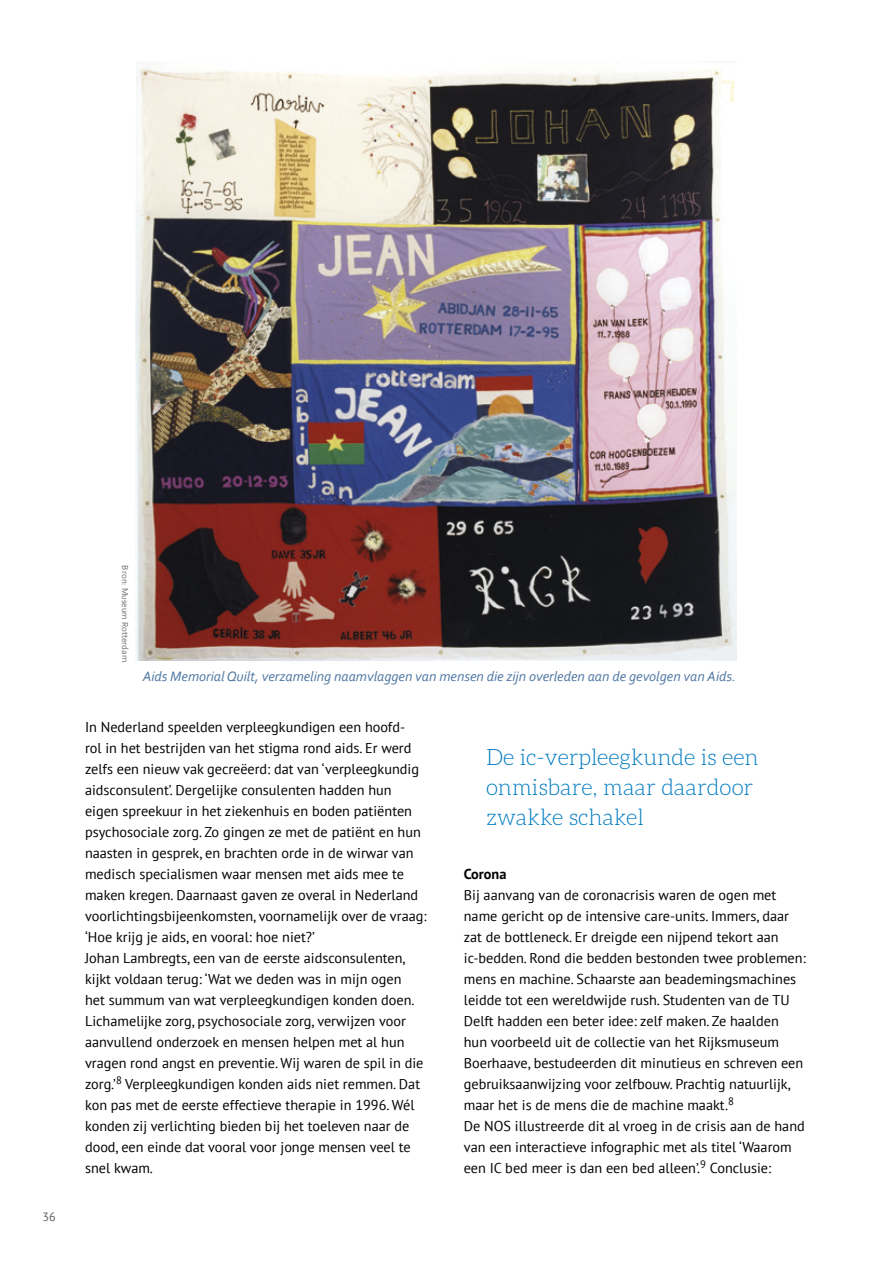
<style>
.page{position:relative;width:893px;height:1263px;background:#fff}
.page>*{position:absolute;margin:0;border:0;box-sizing:border-box;transform-origin:0 0}
._06-streamer{font:300 22.5px/30px "Aleo";color:#007bc1}
._01-plat{font:14.25px/21px "PT Sans";color:#000}
._08-foto_bijschrift{font:italic 14.25px "Corbel";color:#5078a3}
._05-tussenkopje{font:700 14.25px "PT Sans";color:#000}
.t1{font:12px "PT Sans";color:#585857}
._08-foto_credit{font:9px "Corbel";color:#6f6f6e}
</style>
<div class="page">
<img style="left:135px;top:61px;width:601px;height:600px">
<p class="t1" style="left:43px;top:1209px;width:15px">36</p>
<p class="_08-foto_credit" style="left:131px;top:565px;width:98px;rotate:90deg">Bron: Museum Rotterdam</p>
<p class="_08-foto_bijschrift" style="left:143px;top:667px;width:595px">Aids Memorial Quilt, verzameling naamvlaggen van mensen die zijn overleden aan de gevolgen van Aids.</p>
<p class="_01-plat" style="left:85px;top:716px;width:343px">In Nederland speelden verpleegkundigen een hoofd-<br>rol in het bestrijden van het stigma rond aids. Er werd zelfs een nieuw vak gecreëerd: dat van ‘verpleegkundig aidsconsulent’. Dergelijke consulenten hadden hun eigen spreekuur in het ziekenhuis en boden patiënten psychosociale zorg. Zo gingen ze met de patiënt en hun naasten in gesprek, en brachten orde in de wirwar van medisch specialismen waar mensen met aids mee te maken kregen. Daarnaast gaven ze overal in Nederland voorlichtingsbijeenkomsten, voornamelijk over de vraag: ‘Hoe krijg je aids, en vooral: hoe niet?’</p>
<p class="_01-plat" style="left:85px;top:947px;width:340px">Johan Lambregts, een van de eerste aidsconsulenten, kijkt voldaan terug: ‘Wat we deden was in mijn ogen het summum van wat verpleegkundigen konden doen.<br>Lichamelijke zorg, psychosociale zorg, verwijzen voor aanvullend onderzoek en mensen helpen met al hun vragen rond angst en preventie. Wij waren de spil in die zorg.’<sup>8</sup> Verpleegkundigen konden aids niet remmen. Dat kon pas met de eerste effectieve therapie in 1996. Wél konden zij verlichting bieden bij het toeleven naar de dood, een einde dat vooral voor jonge mensen veel te snel kwam.</p>
<p class="_06-streamer" style="left:486px;top:742px;width:274px">De ic-verpleegkunde is een onmisbare, maar daardoor zwakke schakel</p>
<p class="_05-tussenkopje" style="left:464px;top:864px;width:44px">Corona</p>
<p class="_01-plat" style="left:464px;top:884px;width:343px">Bij aanvang van de coronacrisis waren de ogen met name gericht op de intensive care-units. Immers, daar zat de bottleneck. Er dreigde een nijpend tekort aan ic-bedden. Rond die bedden bestonden twee problemen: mens en machine. Schaarste aan beademingsmachines leidde tot een wereldwijde rush. Studenten van de TU Delft hadden een beter idee: zelf maken. Ze haalden<br>hun voorbeeld uit de collectie van het Rijksmuseum Boerhaave, bestudeerden dit minutieus en schreven een gebruiksaanwijzing voor zelfbouw. Prachtig natuurlijk, maar het is de mens die de machine maakt.<sup>8</sup></p>
<p class="_01-plat" style="left:464px;top:1115px;width:342px">De NOS illustreerde dit al vroeg in de crisis aan de hand van een interactieve infographic met als titel ‘Waarom een IC bed meer is dan een bed alleen’.<sup>9</sup> Conclusie:</p>
</div>
